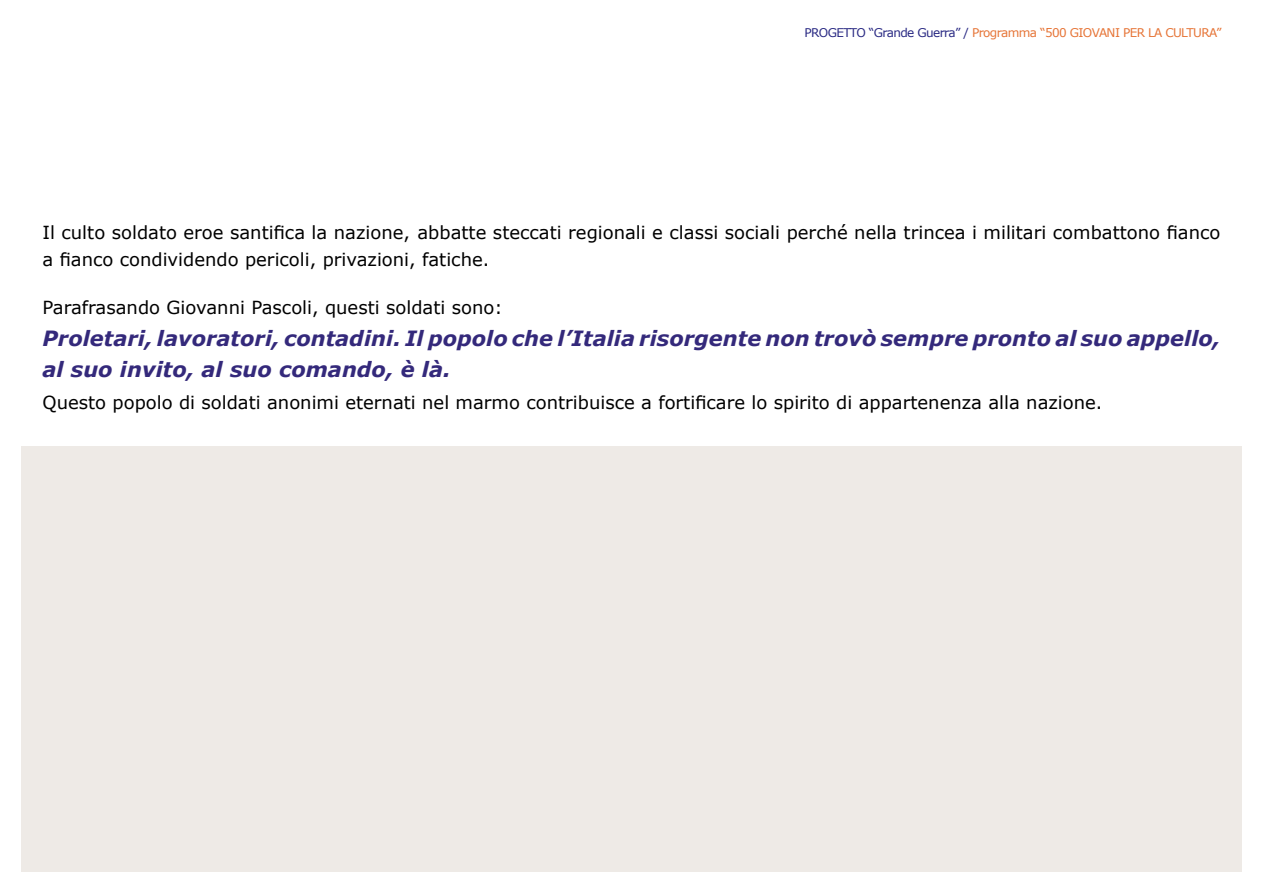
<style>
.page{position:relative;width:1263px;height:893px;background:#fff}
.page>*{position:absolute;margin:0;border:0;box-sizing:border-box;transform-origin:0 0}
.t1{font:italic 700 21px/31.5px "Verdana";color:#34297b}
.t2{font:18px/27px "Verdana";color:#000}
.t3{font:12px "Verdana";letter-spacing:-.05em;color:#e67436}
.s1{color:#292983}
</style>
<div class="page">
<div style="left:21px;top:446px;width:1221px;height:426px;background:#eeeae6"></div>
<p class="t3" style="left:804px;top:25px;width:418px"><span class="s1">PROGETTO “Grande Guerra” /</span> Programma “500 GIOVANI PER LA CULTURA”</p>
<p class="t2" style="left:43px;top:219px;width:1179px">Il culto soldato eroe santifica la nazione, abbatte steccati regionali e classi sociali perché nella trincea i militari combattono fianco a fianco condividendo pericoli, privazioni, fatiche.</p>
<p class="t2" style="left:43px;top:294px;width:461px">Parafrasando Giovanni Pascoli, questi soldati sono:</p>
<p class="t1" style="left:43px;top:322px;width:1179px">Proletari, lavoratori, contadini. Il popolo che l’Italia risorgente non trovò sempre pronto al suo appello, al suo invito, al suo comando, è là.</p>
<p class="t2" style="left:43px;top:389px;width:1061px">Questo popolo di soldati anonimi eternati nel marmo contribuisce a fortificare lo spirito di appartenenza alla nazione.</p>
</div>
